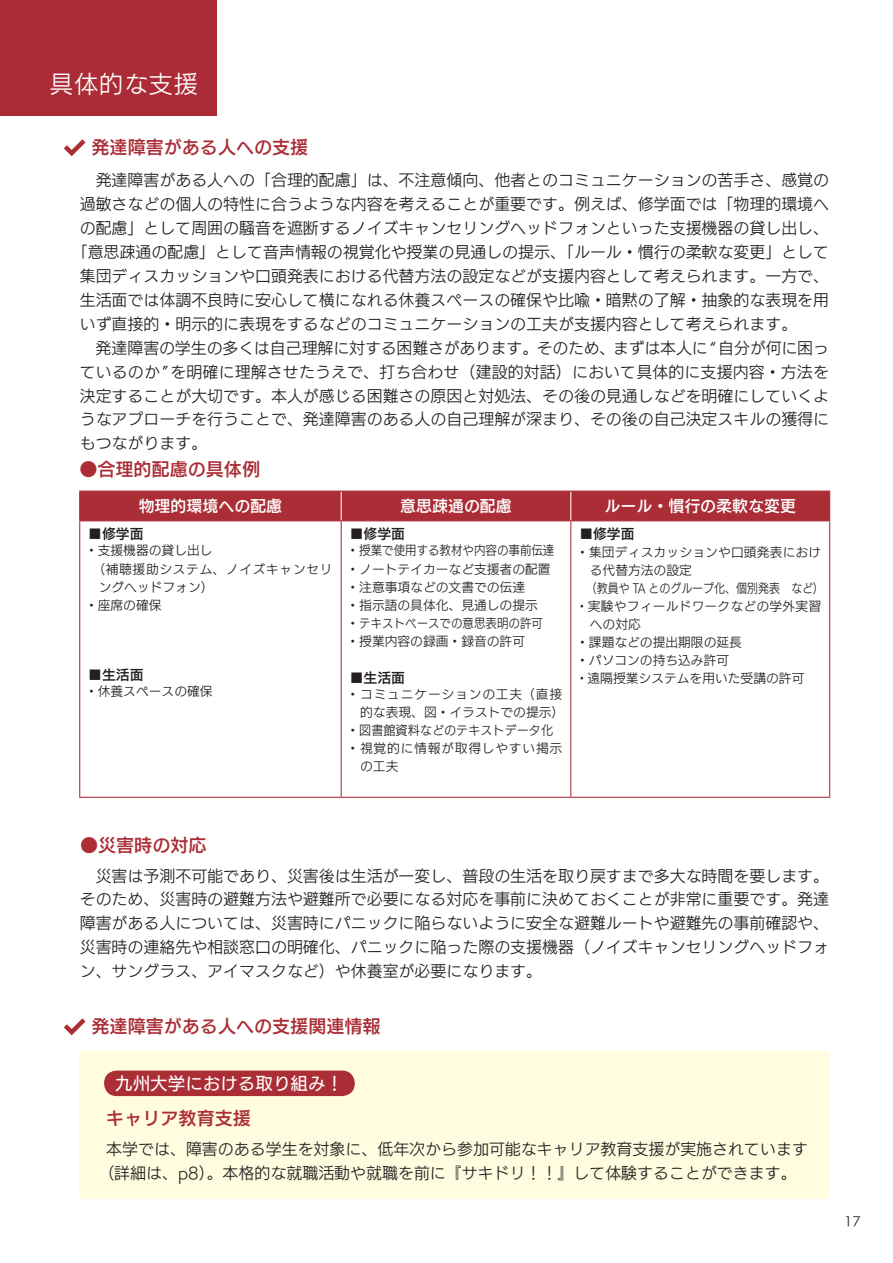
<style>
.page{position:relative;width:893px;height:1263px;background:#fff}
.page>*{position:absolute;margin:0;border:0;box-sizing:border-box;transform-origin:0 0}
.t1{font:24px "UD Kakugo Small Pr 6 R";letter-spacing:.04em;color:#fff}
.t2{font:18px "UD Kakugo Small Pr 6 DB";color:#ab2d35}
.t3{font:17.55px "UD Kakugo Small Pr 6 M";color:#fff}
.t4{font:15.9px/23.9px "UD Kakugo Small Pr 6 R";color:#231f20;text-align:justify}
.t5{font:15.9px "UD Kakugo Small Pr 6 DB";color:#fff}
.t6{font:13.8px "UD Kakugo Small Pr 6 DB";color:#231f20}
.t7{font:12.75px/18px "UD Kakugo Small Pr 6 R";color:#231f20}
.t8{font:12.75px "UD Kakugo Small Pr 6 R";color:#231f20;scale:.86 1}
.t9{font:12.75px "UD Kakugo Small Pr 6 R";letter-spacing:.02em;color:#231f20;scale:.86 1}
.t10{font:12.75px "UD Kakugo Small Pr 6 R";letter-spacing:.05em;color:#231f20}
.t11{font:12.75px "UD Kakugo Small Pr 6 R";letter-spacing:.065em;color:#231f20}
.t12{font:12.75px "UD Kakugo Small Pr 6 R";letter-spacing:.06em;color:#231f20}
</style>
<div class="page">
<div style="left:0;top:0;width:216px;height:116px;background:#ab2c36"></div>
<div style="left:79px;top:1051px;width:749px;height:148px;background:#fffce0"></div>
<svg style="left:64px;top:139px;width:21px;height:17px"></svg>
<svg style="left:64px;top:1018px;width:21px;height:17px"></svg>
<hr style="left:79px;top:521px;width:1px;height:276px;background:#ab2d35">
<hr style="left:341px;top:521px;width:1px;height:276px;background:#ab2d35">
<hr style="left:570px;top:521px;width:1px;height:276px;background:#ab2d35">
<hr style="left:79px;top:797px;width:262px;height:1px;background:#ab2d35">
<hr style="left:341px;top:797px;width:230px;height:1px;background:#ab2d35">
<hr style="left:571px;top:797px;width:259px;height:1px;background:#ab2d35">
<hr style="left:829px;top:521px;width:1px;height:276px;background:#ab2d35">
<div style="left:79px;top:491px;width:751px;height:29px;background:#ab2d35"></div>
<hr style="left:79px;top:520px;width:262px;height:1px;background:#ab2d35">
<hr style="left:341px;top:520px;width:230px;height:1px;background:#ab2d35">
<hr style="left:571px;top:520px;width:259px;height:1px;background:#ab2d35">
<div style="left:104px;top:1070px;width:251px;height:26px;background:#ab2d35;border-radius:13px"></div>
<h1 class="t1" style="left:49px;top:71px;width:150px">具体的な支援</h1>
<p class="t2" style="left:92px;top:137px;width:218px">発達障害がある人への支援</p>
<p class="t4" style="left:80px;top:169px;width:751px">　発達障害がある人への「合理的配慮」は、不注意傾向、他者とのコミュニケーションの苦手さ、感覚の</p>
<p class="t4" style="left:80px;top:193px;width:751px">過敏さなどの個人の特性に合うような内容を考えることが重要です。例えば、修学面では「物理的環境へ</p>
<p class="t4" style="left:80px;top:217px;width:751px">の配慮」として周囲の騒音を遮断するノイズキャンセリングヘッドフォンといった支援機器の貸し出し、</p>
<p class="t4" style="left:72px;top:241px;width:759px">「意思疎通の配慮」として音声情報の視覚化や授業の見通しの提示、「ルール・慣行の柔軟な変更」として</p>
<p class="t4" style="left:80px;top:264px;width:751px">集団ディスカッションや口頭発表における代替方法の設定などが支援内容として考えられます。一方で、</p>
<p class="t4" style="left:80px;top:288px;width:751px">生活面では体調不良時に安心して横になれる休養スペースの確保や比喩・暗黙の了解・抽象的な表現を用</p>
<p class="t4" style="left:80px;top:312px;width:719px">いず直接的・明示的に表現をするなどのコミュニケーションの工夫が支援内容として考えられます。</p>
<p class="t4" style="left:80px;top:336px;width:751px">　発達障害の学生の多くは自己理解に対する困難さがあります。そのため、まずは本人に “自分が何に困っ</p>
<p class="t4" style="left:80px;top:360px;width:751px">ているのか ”を明確に理解させたうえで、打ち合わせ（建設的対話）において具体的に支援内容・方法を</p>
<p class="t4" style="left:80px;top:384px;width:751px">決定することが大切です。本人が感じる困難さの原因と対処法、その後の見通しなどを明確にしていくよ</p>
<p class="t4" style="left:80px;top:408px;width:751px">うなアプローチを行うことで、発達障害のある人の自己理解が深まり、その後の自己決定スキルの獲得に</p>
<p class="t4" style="left:80px;top:432px;width:129px">もつながります。</p>
<p class="t2" style="left:79px;top:459px;width:182px">●合理的配慮の具体例</p>
<p class="t5" style="left:139px;top:497px;width:145px">物理的環境への配慮</p>
<p class="t5" style="left:400px;top:497px;width:113px">意思疎通の配慮</p>
<p class="t5" style="left:605px;top:497px;width:193px">ルール・慣行の柔軟な変更</p>
<p class="t6" style="left:88px;top:527px;width:57px">■修学面</p>
<p class="t7" style="left:85px;top:542px;width:129px">・支援機器の貸し出し</p>
<p class="t10" style="left:92px;top:562px;width:242px">（補聴援助システム、ノイズキャンセリ</p>
<p class="t7" style="left:99px;top:578px;width:116px">ングヘッドフォン）</p>
<p class="t7" style="left:85px;top:596px;width:78px">・座席の確保</p>
<p class="t6" style="left:350px;top:527px;width:57px">■修学面</p>
<p class="t7" style="left:346px;top:542px;width:209px">・授業で使用する教材や内容の事前伝達・ノートテイカーなど支援者の配置・注意事項などの文書での伝達<br>・指示語の具体化、見通しの提示<br>・テキストベースでの意思表明の許可・授業内容の録画・録音の許可</p>
<p class="t6" style="left:350px;top:670px;width:57px">■生活面</p>
<p class="t11" style="left:346px;top:687px;width:217px">・コミュニケーションの工夫（直接</p>
<p class="t7" style="left:360px;top:704px;width:206px">的な表現、図・イラストでの提示）</p>
<p class="t7" style="left:346px;top:722px;width:208px">・図書館資料などのテキストデータ化</p>
<p class="t12" style="left:346px;top:741px;width:217px">・視覚的に情報が取得しやすい掲示</p>
<p class="t7" style="left:360px;top:758px;width:40px">の工夫</p>
<p class="t6" style="left:579px;top:527px;width:57px">■修学面</p>
<p class="t7" style="left:576px;top:543px;width:247px">・集団ディスカッションや口頭発表におけ</p>
<p class="t7" style="left:590px;top:561px;width:104px">る代替方法の設定</p>
<p class="t8" style="left:586px;top:581px;width:278px">（教員や TA とのグループ化、個別発表　など）</p>
<p class="t9" style="left:577px;top:599px;width:286px">・実験やフィールドワークなどの学外実習</p>
<p class="t7" style="left:590px;top:615px;width:53px">への対応</p>
<p class="t7" style="left:576px;top:633px;width:167px">・課題などの提出期限の延長</p>
<p class="t7" style="left:576px;top:652px;width:155px">・パソコンの持ち込み許可</p>
<p class="t8" style="left:577px;top:671px;width:266px">・遠隔授業システムを用いた受講の許可</p>
<p class="t6" style="left:88px;top:667px;width:57px">■生活面</p>
<p class="t7" style="left:85px;top:682px;width:129px">・休養スペースの確保</p>
<p class="t2" style="left:80px;top:835px;width:128px">●災害時の対応</p>
<p class="t4" style="left:80px;top:864px;width:751px">　災害は予測不可能であり、災害後は生活が一変し、普段の生活を取り戻すまで多大な時間を要します。そのため、災害時の避難方法や避難所で必要になる対応を事前に決めておくことが非常に重要です。発達障害がある人については、災害時にパニックに陥らないように安全な避難ルートや避難先の事前確認や、災害時の連絡先や相談窓口の明確化、パニックに陥った際の支援機器（ノイズキャンセリングヘッドフォン、サングラス、アイマスクなど）や休養室が必要になります。</p>
<p class="t2" style="left:92px;top:1016px;width:291px">発達障害がある人への支援関連情報</p>
<p class="t3" style="left:115px;top:1074px;width:230px">九州大学における取り組み！</p>
<p class="t2" style="left:106px;top:1109px;width:146px">キャリア教育支援</p>
<p class="t4" style="left:98px;top:1138px;width:711px;text-indent:8px">本学では、障害のある学生を対象に、低年次から参加可能なキャリア教育支援が実施されています（詳細は、p8）。本格的な就職活動や就職を前に『サキドリ！！』して体験することができます。</p>
<p class="t7" style="left:844px;top:1213px;width:18px">17</p>
</div>
